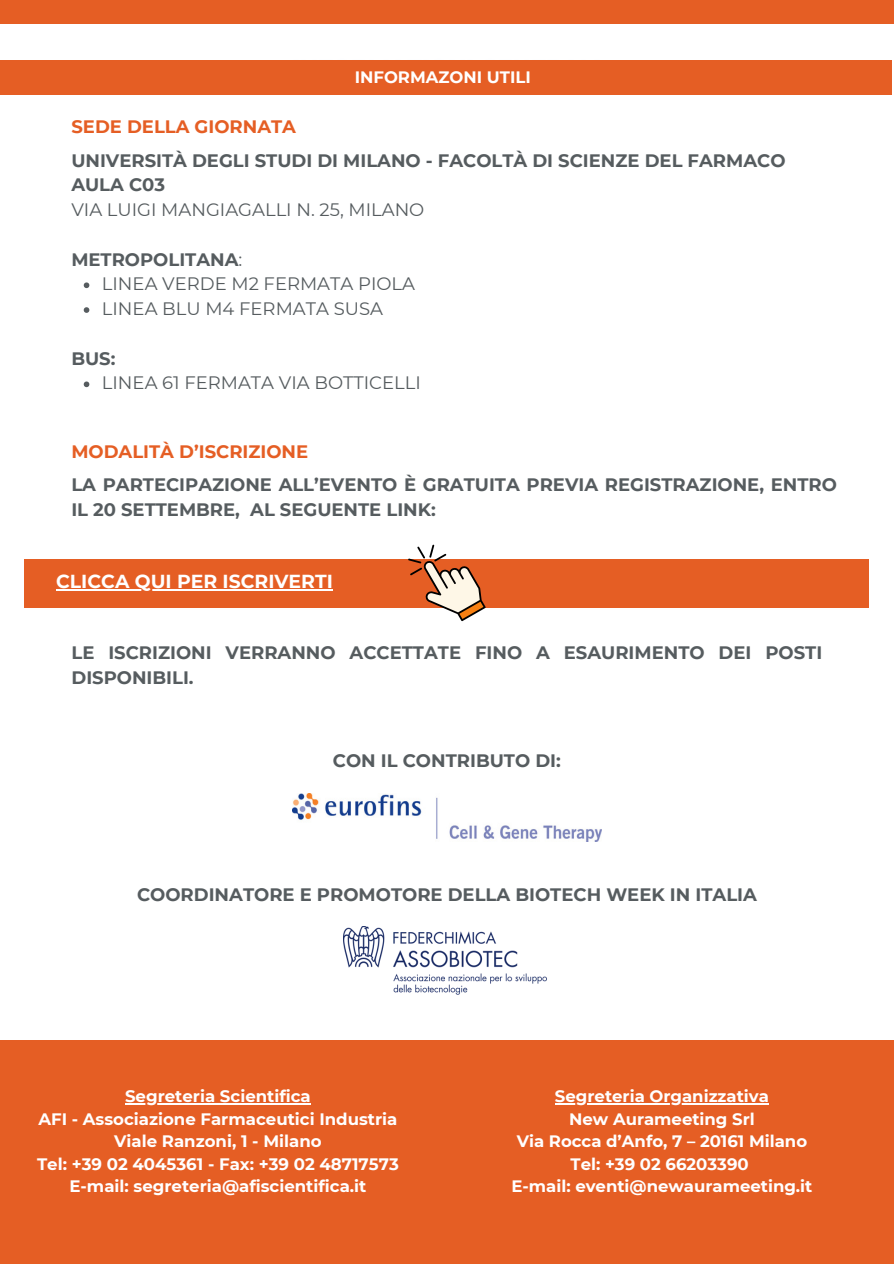
<style>
.page{position:relative;width:894px;height:1264px;background:#fff}
.page>*{position:absolute;margin:0;border:0;box-sizing:border-box;transform-origin:0 0}
.t1{font:700 22.5px "Montserrat";color:#fdfeff}
.t2{font:700 18.75px "Montserrat";color:#fff}
.t3{font:700 18px/24.8px "Montserrat";color:#565c5f}
.t4{font:18px "Montserrat";color:#565c5f}
.t5{font:700 18px "Montserrat";color:#e55e24}
.t6{font:700 16.5px "Montserrat";color:#fff}
.s1{font-weight:400}
</style>
<div class="page">
<div style="left:0;top:1039px;width:893px;height:224px;background:#e55e24"></div>
<div style="left:0;top:0;width:893px;height:23px;background:#e55e24"></div>
<div style="left:0;top:61px;width:891px;height:34px;background:#e55e24"></div>
<img style="left:344px;top:927px;width:203px;height:67px">
<div style="left:25px;top:558px;width:843px;height:49px;background:#e55e24"></div>
<svg style="left:408px;top:544px;width:77px;height:77px"></svg>
<img style="left:292px;top:793px;width:309px;height:48px">
<hr style="left:555px;top:1103px;width:213px;height:1px;background:#fff">
<hr style="left:125px;top:1103px;width:186px;height:1px;background:#fff">
<svg style="left:84px;top:282px;width:5px;height:6px"></svg>
<svg style="left:84px;top:307px;width:5px;height:6px"></svg>
<svg style="left:84px;top:381px;width:5px;height:6px"></svg>
<hr style="left:56px;top:589px;width:277px;height:1px;background:#fff">
<h1 class="t1" style="left:292px;top:53px;width:310px">INFORMAZIONI GENERALI</h1>
<h5 class="t6" style="left:354px;top:67px;width:178px">INFORMAZONI UTILI</h5>
<h2 class="t5" style="left:71px;top:115px;width:226px">SEDE DELLA GIORNATA</h2>
<p class="t3" style="left:71px;top:148px;width:715px">UNIVERSITÀ DEGLI STUDI DI MILANO - FACOLTÀ DI SCIENZE DEL FARMACO<br>AULA C03<br><span class="s1">VIA LUIGI MANGIAGALLI N. 25, MILANO</span></p>
<h2 class="t3" style="left:71px;top:247px;width:172px">METROPOLITANA<span class="s1">:</span></h2>
<p class="t4" style="left:102px;top:273px;width:314px">LINEA VERDE M2 FERMATA PIOLA</p>
<p class="t4" style="left:102px;top:298px;width:282px">LINEA BLU M4 FERMATA SUSA</p>
<p class="t3" style="left:71px;top:346px;width:46px">BUS:</p>
<p class="t4" style="left:102px;top:372px;width:320px">LINEA 61 FERMATA VIA BOTTICELLI</p>
<p class="t5" style="left:71px;top:440px;width:238px">MODALITÀ D’ISCRIZIONE</p>
<p class="t3" style="left:71px;top:472px;width:766px">LA PARTECIPAZIONE ALL’EVENTO È GRATUITA PREVIA REGISTRAZIONE, ENTRO<br>IL 20 SETTEMBRE, AL SEGUENTE LINK:</p>
<p class="t2" style="left:56px;top:570px;width:278px">CLICCA QUI PER ISCRIVERTI</p>
<p class="t3" style="left:71px;top:640px;width:752px">LE ISCRIZIONI VERRANNO ACCETTATE FINO A ESAURIMENTO DEI POSTI<br>DISPONIBILI.</p>
<p class="t3" style="left:333px;top:748px;width:229px">CON IL CONTRIBUTO DI:</p>
<p class="t3" style="left:137px;top:881px;width:621px">COORDINATORE E PROMOTORE DELLA BIOTECH WEEK IN ITALIA</p>
<h4 class="t6" style="left:125px;top:1086px;width:187px">Segreteria Scientifica</h4>
<h2 class="t6" style="left:38px;top:1108px;width:360px">AFI - Associazione Farmaceutici Industria</h2>
<p class="t6" style="left:114px;top:1131px;width:209px">Viale Ranzoni, 1 - Milano</p>
<p class="t6" style="left:37px;top:1153px;width:363px">Tel: +39 02 4045361 - Fax: +39 02 48717573</p>
<h2 class="t6" style="left:69px;top:1176px;width:298px">E-mail: segreteria@afiscientifica.it</h2>
<h3 class="t6" style="left:555px;top:1086px;width:215px">Segreteria Organizzativa</h3>
<p class="t6" style="left:569px;top:1108px;width:187px">New Aurameeting Srl</p>
<p class="t6" style="left:516px;top:1131px;width:292px">Via Rocca d’Anfo, 7 – 20161 Milano</p>
<h2 class="t6" style="left:570px;top:1153px;width:180px">Tel: +39 02 66203390</h2>
<p class="t6" style="left:511px;top:1176px;width:302px">E-mail: eventi@newaurameeting.it</p>
</div>
